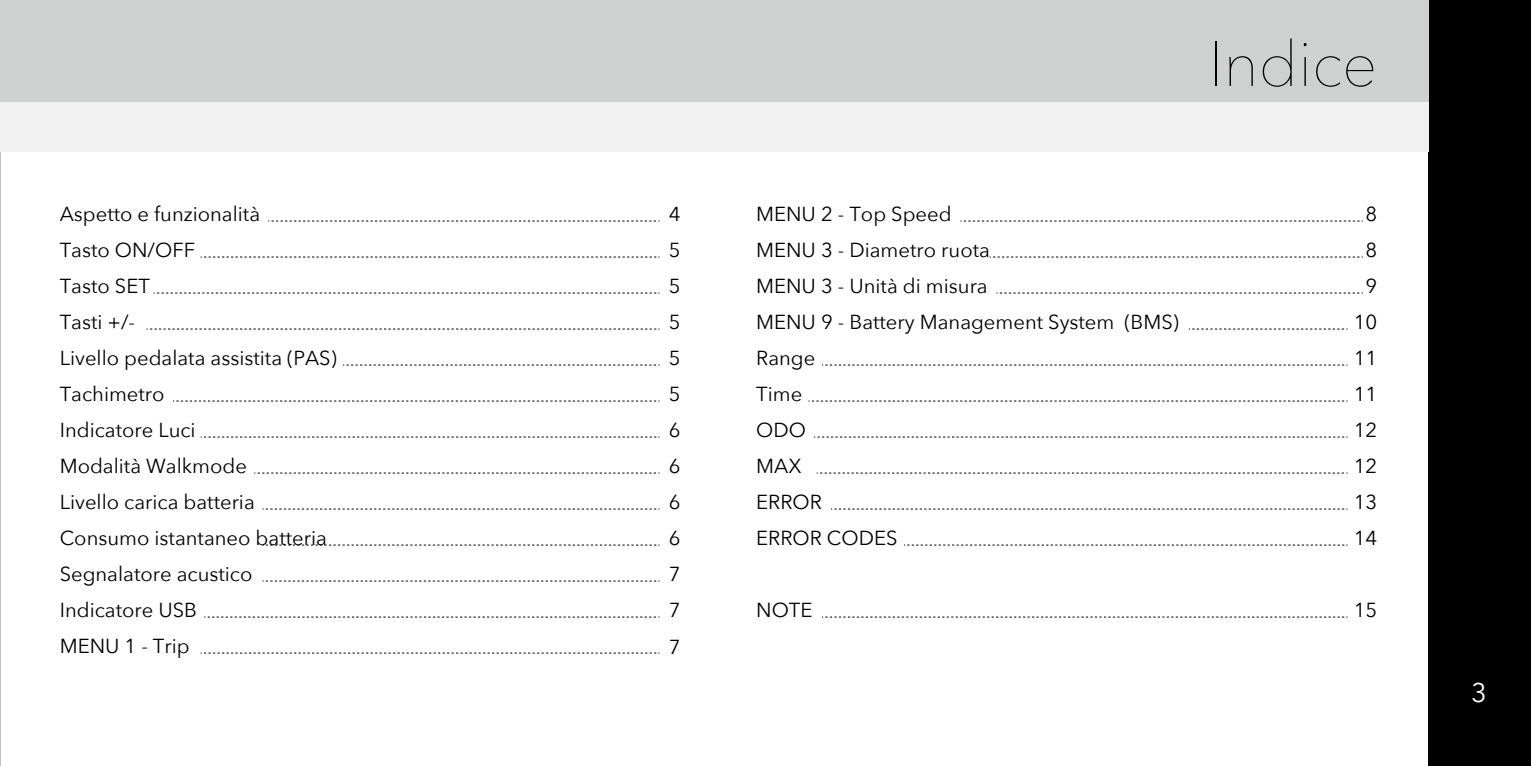
<style>
.page{position:relative;width:1531px;height:766px;background:#fff}
.page>*{position:absolute;margin:0;border:0;box-sizing:border-box;transform-origin:0 0}
.t1{font:200 62.55px "Avenir Next";color:#000001}
.t2{font:27px "Avenir Next";color:#fff}
.t3{font:20.25px/36px "Avenir Next";color:#000001}
</style>
<div class="page">
<div style="left:1429px;top:0;width:102px;height:765px;background:#000001"></div>
<div style="left:0;top:0;width:1429px;height:102px;background:#cfd1d0"></div>
<div style="left:0;top:102px;width:1429px;height:49px;background:#f0f1f0"></div>
<svg style="left:268px;top:220px;width:391px;height:1px"></svg>
<svg style="left:201px;top:256px;width:458px;height:1px"></svg>
<svg style="left:154px;top:292px;width:505px;height:1px"></svg>
<svg style="left:147px;top:328px;width:512px;height:1px"></svg>
<svg style="left:343px;top:364px;width:316px;height:1px"></svg>
<svg style="left:173px;top:400px;width:486px;height:1px"></svg>
<svg style="left:201px;top:436px;width:458px;height:1px"></svg>
<svg style="left:254px;top:472px;width:405px;height:1px"></svg>
<svg style="left:262px;top:508px;width:397px;height:1px"></svg>
<svg style="left:262px;top:544px;width:397px;height:1px"></svg>
<svg style="left:262px;top:580px;width:397px;height:1px"></svg>
<svg style="left:204px;top:616px;width:455px;height:1px"></svg>
<svg style="left:201px;top:652px;width:458px;height:1px"></svg>
<svg style="left:960px;top:220px;width:403px;height:1px"></svg>
<svg style="left:989px;top:256px;width:374px;height:1px"></svg>
<svg style="left:996px;top:292px;width:367px;height:1px"></svg>
<svg style="left:1189px;top:328px;width:158px;height:1px"></svg>
<svg style="left:822px;top:364px;width:525px;height:1px"></svg>
<svg style="left:808px;top:400px;width:539px;height:1px"></svg>
<svg style="left:814px;top:436px;width:533px;height:1px"></svg>
<svg style="left:817px;top:472px;width:530px;height:1px"></svg>
<svg style="left:831px;top:508px;width:516px;height:1px"></svg>
<svg style="left:904px;top:544px;width:443px;height:1px"></svg>
<svg style="left:822px;top:616px;width:525px;height:1px"></svg>
<h1 class="t1" style="left:1208px;top:11px;width:170px">Indice</h1>
<p class="t3" style="left:60px;top:195px;width:278px">Aspetto e funzionalità<br>Tasto ON/OFF<br>Tasto SET<br>Tasti +/-<br>Livello pedalata assistita (PAS)<br>Tachimetro<br>Indicatore Luci<br>Modalità Walkmode<br>Livello carica batteria<br>Consumo istantaneo batteria<br>Segnalatore acustico<br>Indicatore USB<br>MENU 1 - Trip</p>
<p class="t3" style="left:669px;top:195px;width:13px;text-align:justify">4<br>5<br>5<br>5<br>5<br>5<br>6<br>6<br>6<br>6<br>7<br>7<br>7</p>
<p class="t3" style="left:756px;top:195px;width:424px">MENU 2 - Top Speed<br>MENU 3 - Diametro ruota<br>MENU 3 - Unità di misura<br>MENU 9 - Battery Management System (BMS)<br>Range<br>Time<br>ODO<br>MAX<br>ERROR<br>ERROR CODES</p>
<p class="t3" style="left:756px;top:591px;width:58px">NOTE</p>
<p class="t3" style="left:1353px;top:195px;width:25px;text-align:center">8<br>8<br>9<br>10<br>11<br>11<br>12<br>12<br>13<br>14</p>
<p class="t3" style="left:1353px;top:591px;width:25px">15</p>
<h2 class="t2" style="left:1471px;top:669px;width:17px">3</h2>
</div>
